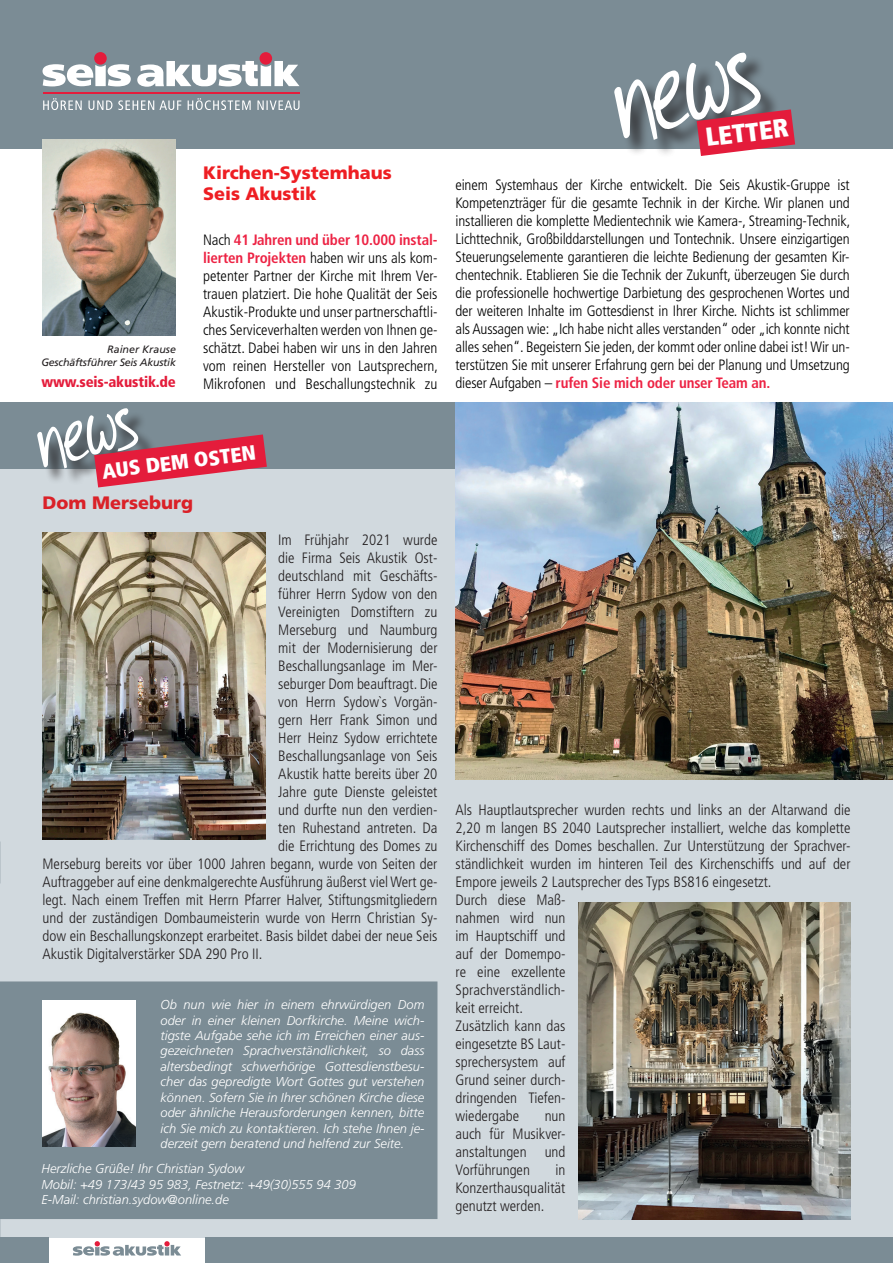
<style>
.page{position:relative;width:893px;height:1263px;background:#fff}
.page>*{position:absolute;margin:0;border:0;box-sizing:border-box;transform-origin:0 0}
.t1{font:109.8px "Of Wildflowersand Wings";color:#fff}
.t2{font:75.75px "Of Wildflowersand Wings";color:#fff}
.t3{font:900 condensed 25.95px "Frutiger LT Std";color:#fff}
.t4{font:900 condensed 20.7px "Frutiger LT Std";color:#fff}
.t5{font:900 18px/21.6px "Frutiger LT Std";color:#ee1e23}
.t6{font:900 18px "Frutiger LT Std";color:#da2128}
.t7{font:300 condensed 15px/18px "Frutiger LT Std";color:#231f20;text-align:justify}
.t8{font:300 condensed 15px/18px "Frutiger LT Std";letter-spacing:-.005em;color:#000001;text-align:justify}
.t9{font:900 condensed 14.85px "Frutiger LT Std";letter-spacing:-.01em;color:#e41c3b}
.t10{font:italic 300 12.9px/15.5px "Frutiger LT Std";color:#fff}
.t11{font:italic 10.65px/13.5px "Frutiger LT Std";letter-spacing:-.02em;color:#231f20;text-align:right}
.s1{font-weight:700;color:#ed2344}
</style>
<div class="page">
<div style="left:0;top:468px;width:893px;height:769px;background:#d1d9de"></div>
<div style="left:0;top:402px;width:893px;height:67px;background:#7b8c95"></div>
<div style="left:40px;top:411px;width:116px;height:75px;background:#231f20;opacity:.75"></div>
<svg style="left:94px;top:434px;width:173px;height:53px"></svg>
<div style="left:1px;top:982px;width:436px;height:236px;background:#7b8c95"></div>
<div style="left:0;top:981px;width:437px;height:238px;border:2px solid #7b8c95"></div>
<div style="left:0;top:0;width:893px;height:149px;background:#7b8c95"></div>
<div style="left:94px;top:52px;width:13px;height:13px;background:#e41c3b;border-radius:50%"></div>
<div style="left:260px;top:52px;width:12px;height:13px;background:#e41c3b;border-radius:50%"></div>
<svg style="left:43px;top:64px;width:88px;height:22px"></svg>
<svg style="left:137px;top:61px;width:162px;height:26px"></svg>
<hr style="left:43px;top:93px;width:256px;height:1px;background:#e41c3b">
<svg style="left:43px;top:98px;width:256px;height:12px"></svg>
<div style="left:616px;top:55px;width:164px;height:103px;background:#231f20;opacity:.75"></div>
<svg style="left:697px;top:109px;width:98px;height:47px"></svg>
<img style="left:43px;top:139px;width:133px;height:197px">
<div style="left:0;top:1237px;width:48px;height:26px;background:#7b8c95"></div>
<div style="left:206px;top:1237px;width:687px;height:26px;background:#7b8c95"></div>
<svg style="left:73px;top:1241px;width:108px;height:15px"></svg>
<img style="left:455px;top:402px;width:438px;height:378px">
<img style="left:43px;top:533px;width:223px;height:306px">
<div style="left:43px;top:1000px;width:93px;height:146px;background:#fff"></div>
<img style="left:43px;top:1012px;width:93px;height:134px">
<img style="left:578px;top:903px;width:272px;height:316px">
<p class="t11" style="left:41px;top:342px;width:136px">Rainer Krause<br>Geschäftsführer Seis Akustik</p>
<p class="t9" style="left:42px;top:373px;width:136px">www.seis-akustik.de</p>
<p class="t5" style="left:203px;top:162px;width:190px">Kirchen-Systemhaus<br>Seis Akustik</p>
<p class="t8" style="left:203px;top:231px;width:236px">Nach <span class="s1">41 Jahren und über 10.000 instal&shy;lierten Projekten</span> haben wir uns als kom&shy;petenter Partner der Kirche mit Ihrem Ver&shy;trauen platziert. Die hohe Qualität der Seis Akustik-Produkte und unser partnerschaftli&shy;ches Serviceverhalten werden von Ihnen ge&shy;schätzt. Dabei haben wir uns in den Jahren vom reinen Hersteller von Lautsprechern, Mikrofonen und Beschallungstechnik zu</p>
<h2 class="t2" style="left:26px;top:400px;width:101px;rotate:-15deg">news</h2>
<h3 class="t4" style="left:101px;top:459px;width:156px;rotate:-7deg">AUS DEM OSTEN</h3>
<p class="t6" style="left:43px;top:492px;width:152px">Dom Merseburg</p>
<p class="t7" style="left:278px;top:531px;width:161px">Im Frühjahr 2021 wurde</p>
<p class="t7" style="left:278px;top:549px;width:161px">die Firma Seis Akustik Ost-</p>
<p class="t7" style="left:278px;top:567px;width:161px">deutschland mit Geschäfts-</p>
<p class="t7" style="left:278px;top:585px;width:161px">führer Herrn Sydow von den</p>
<p class="t7" style="left:278px;top:603px;width:161px">Vereinigten Domstiftern zu</p>
<p class="t7" style="left:278px;top:621px;width:161px">Merseburg und Naumburg</p>
<p class="t7" style="left:278px;top:639px;width:161px">mit der Modernisierung der</p>
<p class="t7" style="left:278px;top:657px;width:161px">Beschallungsanlage im Mer-</p>
<p class="t7" style="left:278px;top:675px;width:161px">seburger Dom beauftragt. Die</p>
<p class="t7" style="left:278px;top:693px;width:161px">von Herrn Sydow`s Vorgän-</p>
<p class="t7" style="left:278px;top:711px;width:161px">gern Herr Frank Simon und</p>
<p class="t7" style="left:278px;top:729px;width:161px">Herr Heinz Sydow errichtete</p>
<p class="t7" style="left:278px;top:747px;width:161px">Beschallungsanlage von Seis</p>
<p class="t7" style="left:278px;top:765px;width:161px">Akustik hatte bereits über 20</p>
<p class="t7" style="left:278px;top:783px;width:161px">Jahre gute Dienste geleistet</p>
<p class="t7" style="left:278px;top:801px;width:161px">und durfte nun den verdien-</p>
<p class="t7" style="left:278px;top:819px;width:161px">ten Ruhestand antreten. Da</p>
<p class="t7" style="left:278px;top:837px;width:161px">die Errichtung des Domes zu</p>
<p class="t7" style="left:43px;top:855px;width:396px">Merseburg bereits vor über 1000 Jahren begann, wurde von Seiten der</p>
<p class="t7" style="left:43px;top:873px;width:396px">Auftraggeber auf eine denkmalgerechte Ausführung äußerst viel Wert ge-</p>
<p class="t7" style="left:43px;top:891px;width:396px">legt. Nach einem Treffen mit Herrn Pfarrer Halver, Stiftungsmitgliedern</p>
<p class="t7" style="left:43px;top:909px;width:396px">und der zuständigen Dombaumeisterin wurde von Herrn Christian Sy-</p>
<p class="t7" style="left:43px;top:927px;width:396px">dow ein Beschallungskonzept erarbeitet. Basis bildet dabei der neue Seis</p>
<p class="t7" style="left:43px;top:945px;width:221px">Akustik Digitalverstärker SDA 290 Pro II.</p>
<p class="t10" style="left:161px;top:997px;width:265px;text-align:justify">Ob nun wie hier in einem ehrwürdigen Dom oder in einer kleinen Dorfkirche. Meine wich&shy;tigste Aufgabe sehe ich im Erreichen einer aus&shy;gezeichneten Sprachverständlichkeit, so dass altersbedingt schwerhörige Gottesdienstbesu&shy;cher das gepredigte Wort Gottes gut verstehen können. Sofern Sie in Ihrer schönen Kirche diese oder ähnliche Herausforderungen kennen, bitte ich Sie mich zu kontaktieren. Ich stehe Ihnen je&shy;derzeit gern beratend und helfend zur Seite.</p>
<p class="t10" style="left:41px;top:1161px;width:316px">Herzliche Grüße! Ihr Christian Sydow<br>Mobil: +49 173/43 95 983, Festnetz: +49(30)555 94 309<br>E-Mail: christian.sydow@online.de</p>
<h1 class="t1" style="left:598px;top:40px;width:146px;rotate:-15deg">news</h1>
<h3 class="t3" style="left:704px;top:122px;width:85px;rotate:-7deg">LETTER</h3>
<p class="t8" style="left:455px;top:176px;width:396px">einem Systemhaus der Kirche entwickelt. Die Seis Akustik-Gruppe ist Kompetenzträger für die gesamte Technik in der Kirche. Wir planen und installieren die komplette Medientechnik wie Kamera-, Streaming-Technik, Lichttechnik, Großbilddarstellungen und Tontechnik. Unsere einzigartigen Steuerungselemente garantieren die leichte Bedienung der gesamten Kir&shy;chentechnik. Etablieren Sie die Technik der Zukunft, überzeugen Sie durch die professionelle hochwertige Darbietung des gesprochenen Wortes und der weiteren Inhalte im Gottesdienst in Ihrer Kirche. Nichts ist schlimmer als Aussagen wie: „Ich habe nicht alles verstanden“ oder „ich konnte nicht alles sehen“. Begeistern Sie jeden, der kommt oder online dabei ist! Wir un&shy;terstützen Sie mit unserer Erfahrung gern bei der Planung und Umsetzung dieser Aufgaben – <span class="s1">rufen Sie mich oder unser Team an.</span></p>
<p class="t7" style="left:455px;top:801px;width:396px;text-align:left">Als Hauptlautsprecher wurden rechts und links an der Altarwand die<br>2,20 m langen BS 2040 Lautsprecher installiert, welche das komplette<br>Kirchenschiff des Domes beschallen. Zur Unterstützung der Sprachver&shy;ständlichkeit wurden im hinteren Teil des Kirchenschiffs und auf der<br>Empore jeweils 2 Lautsprecher des Typs BS816 eingesetzt.<br>Durch diese Maß-<br>nahmen wird nun<br>im Hauptschiff und<br>auf der Domempo-<br>re eine exzellente<br>Sprachverständlich-<br>keit erreicht.<br>Zusätzlich kann das<br>eingesetzte BS Laut-<br>sprechersystem auf<br>Grund seiner durch-<br>dringenden Tiefen-<br>wiedergabe</p>
<p class="t7" style="left:455px;top:1107px;width:112px;text-indent:89px">nun auch für Musikver&shy;anstaltungen und Vorführungen</p>
<p class="t7" style="left:455px;top:1161px;width:112px;text-indent:100px">in Konzerthausqualität genutzt werden.</p>
</div>
